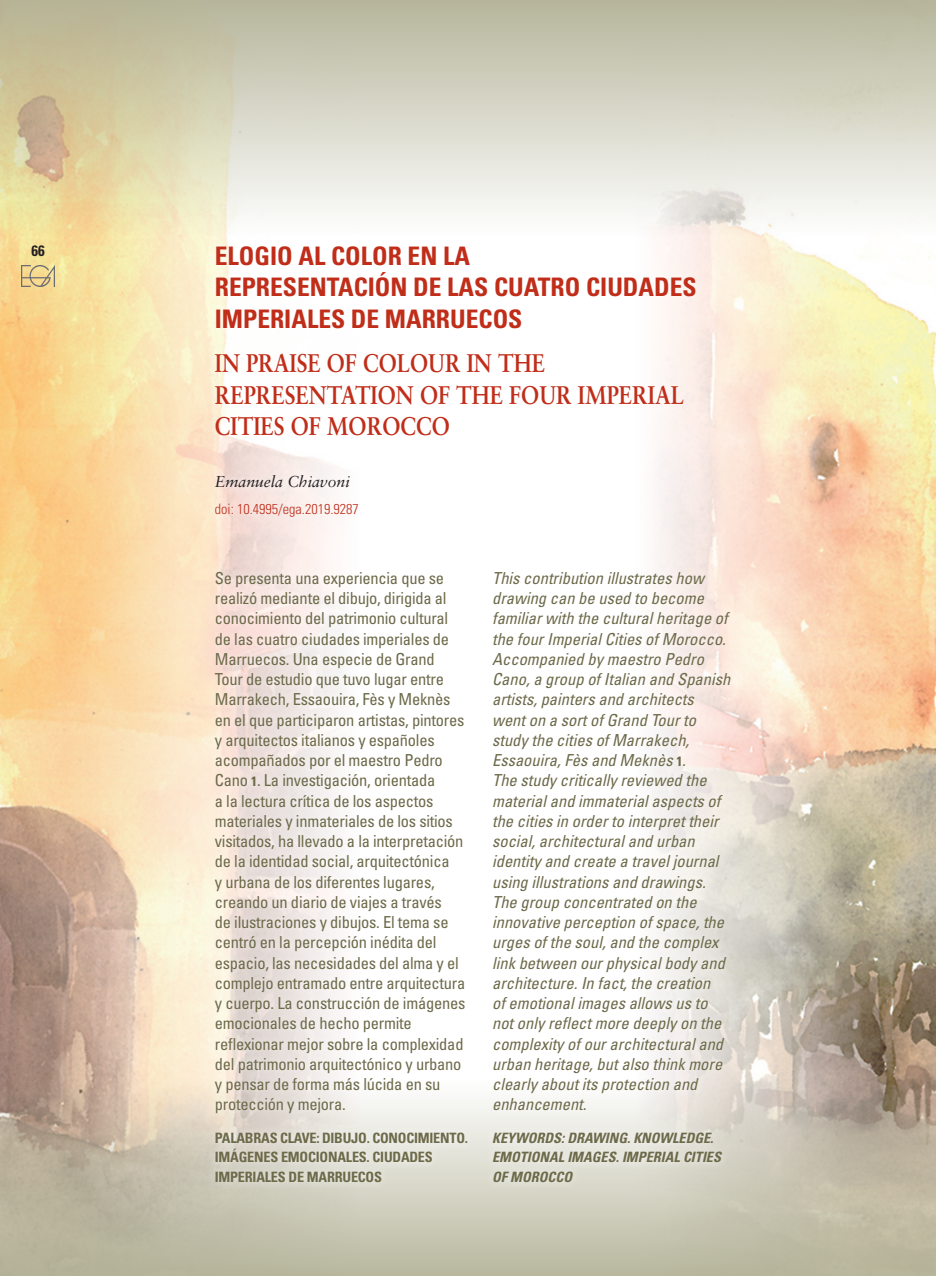
<style>
.page{position:relative;width:936px;height:1276px;background:#fff}
.page>*{position:absolute;margin:0;border:0;box-sizing:border-box;transform-origin:0 0}
.TITULO_ARTICULO_CAST{font:700 condensed 25.5px/31.5px "Univers";color:#c02d19}
.TITULO_ARTICULO_INGL{font:700 25.5px/31.5px "Sabon";color:#c02d19;scale:.85 1}
.ENTRADILLA_CASTELLAN{font:condensed 16.5px/20.2px "Univers";letter-spacing:-.015em;color:#6d6a4a}
.ENTRADILLA_INGLES{font:italic condensed 16.5px/20.2px "Univers";color:#6d6a4a}
.AUTOR_ARTICULO{font:italic 15.75px "Sabon";color:#231f20}
.t1{font:700 condensed 15px "Univers";color:#231f20}
.ENTRADILLA_CASTELLAN-2{font:700 condensed 14.25px/19.5px "Univers";letter-spacing:-.015em;color:#6d6a4a}
.ENTRADILLA_INGLES-2{font:italic 700 condensed 14.25px/19.5px "Univers";color:#6d6a4a}
.AUTOR_ARTICULO-2{font:300 condensed 14.25px "Univers";color:#c02d19}
.s1{font-weight:700;font-size:13.5px}
.s2{font-weight:700;font-style:normal;font-size:13.5px}
</style>
<div class="page">
<img style="left:0;top:235px;width:174px;height:843px">
<img style="left:658px;top:235px;width:122px;height:843px">
<img style="left:780px;top:240px;width:155px;height:838px">
<div style="left:205px;top:236px;width:536px;height:331px;background:#fff;opacity:.75"></div>
<img style="left:22px;top:265px;width:33px;height:21px">
<svg style="left:0;top:0;width:935px;height:235px;background:#d8d5c1"></svg>
<svg style="left:0;top:1078px;width:935px;height:198px;background:#bfb8a3"></svg>
<div style="left:205px;top:561px;width:296px;height:652px;background:#fff;opacity:.75"></div>
<div style="left:482px;top:561px;width:287px;height:652px;background:#fff;opacity:.75"></div>
<p class="t1" style="left:32px;top:242px;width:15px">66</p>
<p class="TITULO_ARTICULO_CAST" style="left:215px;top:240px;width:483px">ELOGIO AL COLOR EN LA<br>REPRESENTACIÓN DE LAS CUATRO CIUDADES<br>IMPERIALES DE MARRUECOS</p>
<p class="TITULO_ARTICULO_INGL" style="left:215px;top:347px;width:553px">IN PRAISE OF COLOUR IN THE<br>REPRESENTATION OF THE FOUR IMPERIAL<br>CITIES OF MOROCCO</p>
<p class="AUTOR_ARTICULO" style="left:215px;top:472px;width:136px">Emanuela Chiavoni</p>
<p class="AUTOR_ARTICULO-2" style="left:215px;top:500px;width:145px">doi: 10.4995/ega.2019.9287</p>
<p class="ENTRADILLA_CASTELLAN" style="left:215px;top:567px;width:252px">Se presenta una experiencia que se realizó mediante el dibujo, dirigida al conocimiento del patrimonio cultural de las cuatro ciudades imperiales de Marruecos. Una especie de Grand Tour de estudio que tuvo lugar entre Marrakech, Essaouira, Fès y Meknès en el que participaron artistas, pintores y arquitectos italianos y españoles acompañados por el maestro Pedro Cano <span class="s1">1</span>. La investigación, orientada<br>a la lectura crítica de los aspectos materiales y inmateriales de los sitios visitados, ha llevado a la interpretación de la identidad social, arquitectónica<br>y urbana de los diferentes lugares, creando un diario de viajes a través<br>de ilustraciones y dibujos. El tema se centró en la percepción inédita del espacio, las necesidades del alma y el complejo entramado entre arquitectura y cuerpo. La construcción de imágenes emocionales de hecho permite reflexionar mejor sobre la complexidad del patrimonio arquitectónico y urbano y pensar de forma más lúcida en su protección y mejora.</p>
<p class="ENTRADILLA_CASTELLAN-2" style="left:215px;top:1128px;width:255px">PALABRAS CLAVE: DIBUJO. CONOCIMIENTO.<br>IMÁGENES EMOCIONALES. CIUDADES<br>IMPERIALES DE MARRUECOS</p>
<p class="ENTRADILLA_INGLES" style="left:492px;top:567px;width:240px">This contribution illustrates how drawing can be used to become familiar with the cultural heritage of the four Imperial Cities of Morocco.<br>Accompanied by maestro Pedro Cano, a group of Italian and Spanish artists, painters and architects went on a sort of Grand Tour to study the cities of Marrakech, Essaouira, Fès and Meknès <span class="s2">1</span>.<br>The study critically reviewed the material and immaterial aspects of the cities in order to interpret their social, architectural and urban identity and create a travel journal using illustrations and drawings.<br>The group concentrated on the innovative perception of space, the urges of the soul, and the complex link between our physical body and architecture. In fact, the creation<br>of emotional images allows us to not only reflect more deeply on the complexity of our architectural and urban heritage, but also think more clearly about its protection and enhancement.</p>
<p class="ENTRADILLA_INGLES-2" style="left:492px;top:1128px;width:230px">KEYWORDS: DRAWING. KNOWLEDGE.<br>EMOTIONAL IMAGES. IMPERIAL CITIES<br>OF MOROCCO</p>
</div>
